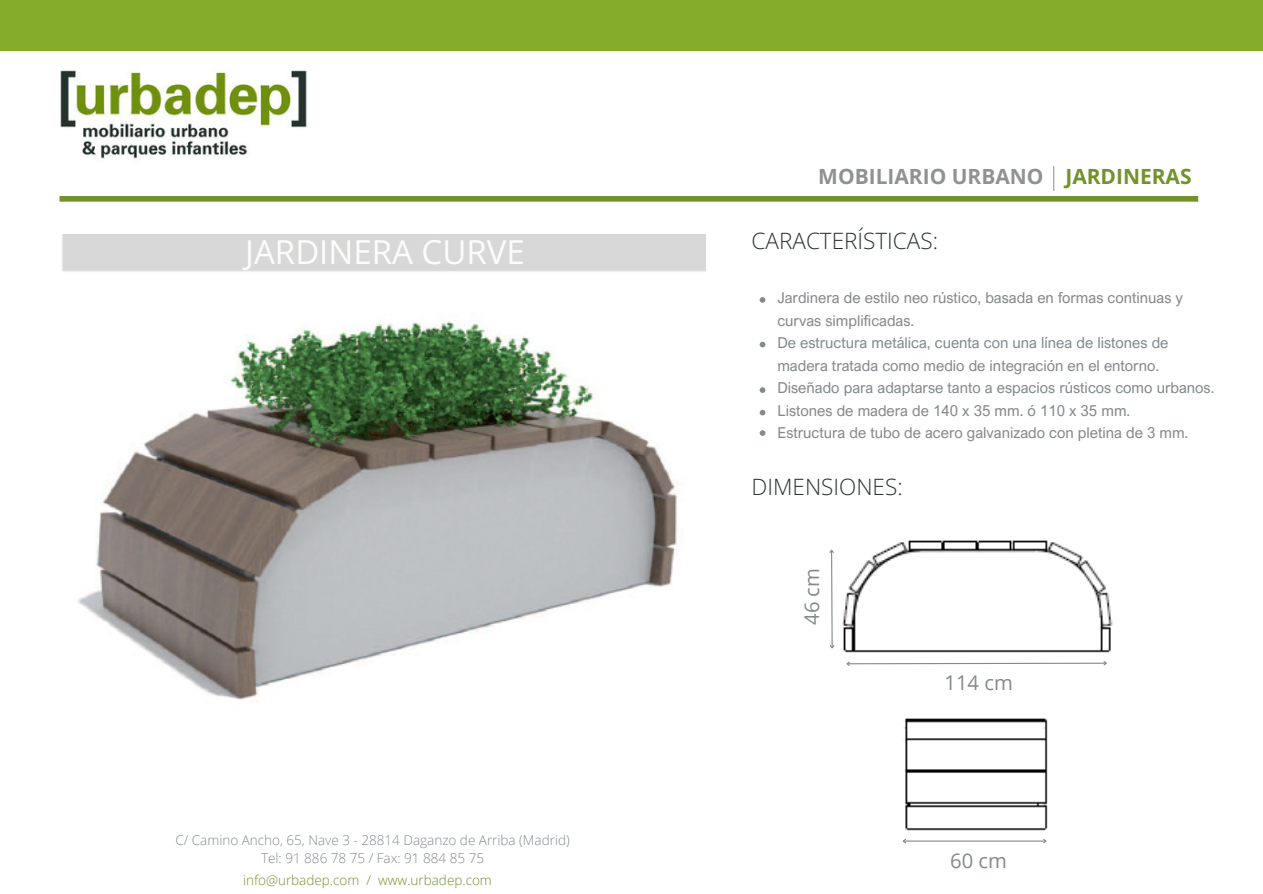
<style>
.page{position:relative;width:1263px;height:894px;background:#fff}
.page>*{position:absolute;margin:0;border:0;box-sizing:border-box;transform-origin:0 0}
.t1{font:33px "Open Sans";color:#fcfdfb}
.t2{font:300 22.5px "Open Sans";color:#29322e}
.t3{font:700 21px "Open Sans";color:#8e9391}
.t4{font:20.25px "Open Sans";color:#828a8d}
.t5{font:15px/22.5px "Arial Nova";color:#828a8d}
.t6{font:300 13.5px "Open Sans";color:#828a8d}
.t7{font:300 13.5px "Open Sans";color:#72922a}
.s1{color:#72922a}
</style>
<div class="page">
<div style="left:0;top:0;width:1263px;height:51px;background:#85ad29"></div>
<img style="left:60px;top:69px;width:247px;height:90px">
<svg style="left:760px;top:297px;width:5px;height:5px"></svg>
<svg style="left:760px;top:341px;width:5px;height:6px"></svg>
<svg style="left:1053px;top:166px;width:1px;height:25px"></svg>
<div style="left:60px;top:196px;width:1138px;height:5px;background:#72922a"></div>
<svg style="left:759px;top:409px;width:6px;height:7px"></svg>
<svg style="left:760px;top:430px;width:5px;height:6px"></svg>
<svg style="left:760px;top:387px;width:5px;height:6px"></svg>
<img style="left:78px;top:321px;width:600px;height:382px">
<svg style="left:829px;top:549px;width:6px;height:100px"></svg>
<svg style="left:846px;top:661px;width:261px;height:5px"></svg>
<img style="left:842px;top:540px;width:271px;height:112px">
<img style="left:904px;top:718px;width:144px;height:113px">
<hr style="left:903px;top:840px;width:143px;height:1px;background:#828a8d">
<svg style="left:903px;top:839px;width:4px;height:5px"></svg>
<svg style="left:1042px;top:839px;width:5px;height:5px"></svg>
<p class="t1" style="left:245px;top:228px;width:281px">JARDINERA CURVE</p>
<p class="t6" style="left:175px;top:830px;width:396px">C/ Camino Ancho, 65, Nave 3 - 28814 Daganzo de Arriba (Madrid)</p>
<p class="t6" style="left:261px;top:848px;width:224px">Tel: 91 886 78 75 / Fax: 91 884 85 75</p>
<p class="t7" style="left:243px;top:870px;width:250px">info@urbadep.com / www.urbadep.com</p>
<p class="t3" style="left:818px;top:162px;width:375px">MOBILIARIO URBANO <span class="s1">JARDINERAS</span></p>
<p class="t2" style="left:752px;top:225px;width:188px">CARACTERÍSTICAS:</p>
<p class="t5" style="left:777px;top:286px;width:407px">Jardinera de estilo neo rústico, basada en formas continuas y curvas simplificadas.</p>
<p class="t5" style="left:777px;top:331px;width:393px">De estructura metálica, cuenta con una línea de listones de madera tratada como medio de integración en el entorno.</p>
<p class="t5" style="left:777px;top:376px;width:438px">Diseñado para adaptarse tanto a espacios rústicos como urbanos.</p>
<p class="t5" style="left:777px;top:398px;width:354px">Listones de madera de 140 x 35 mm. ó 110 x 35 mm.</p>
<p class="t5" style="left:777px;top:421px;width:412px">Estructura de tubo de acero galvanizado con pletina de 3 mm.</p>
<p class="t2" style="left:752px;top:471px;width:153px">DIMENSIONES:</p>
<p class="t4" style="left:797px;top:624px;width:58px;rotate:-90deg">46 cm</p>
<p class="t4" style="left:944px;top:668px;width:70px">114 cm</p>
<p class="t4" style="left:950px;top:846px;width:58px">60 cm</p>
</div>
